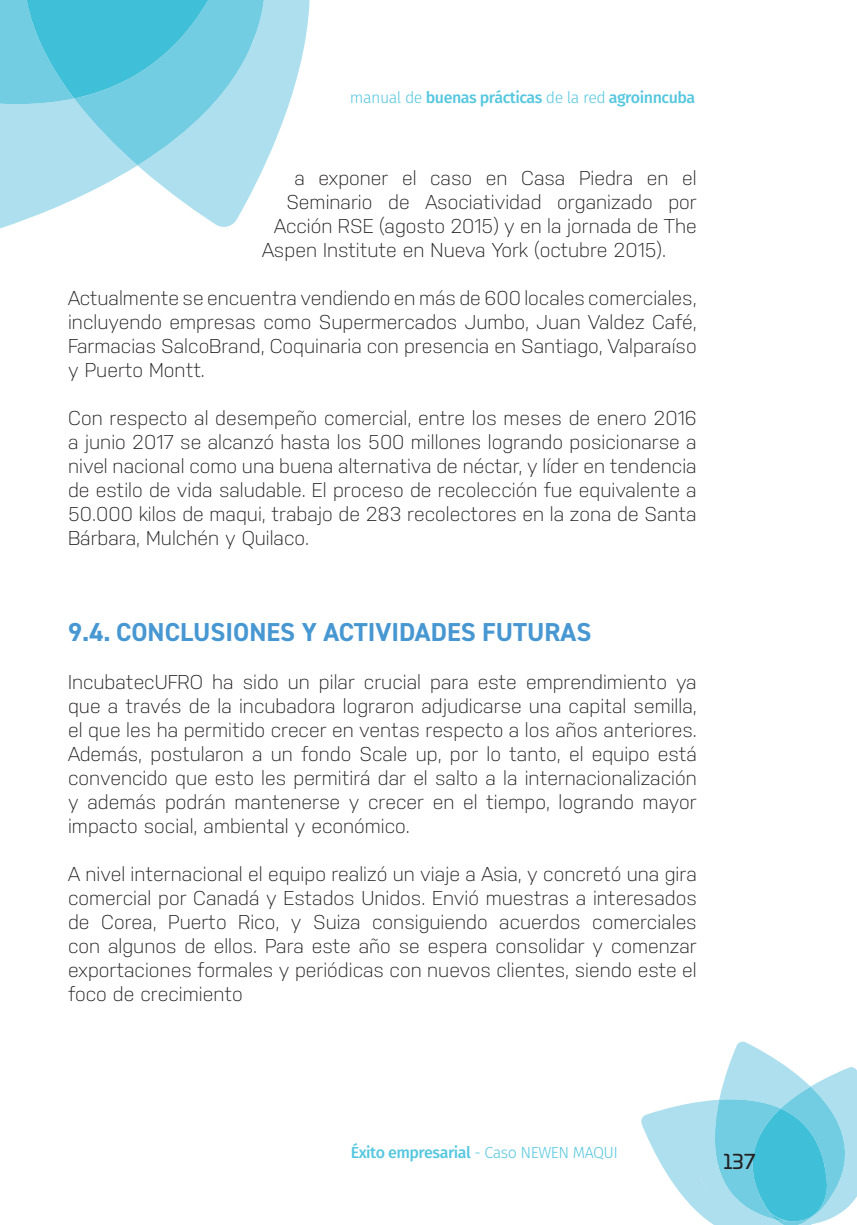
<style>
.page{position:relative;width:857px;height:1225px;background:#fff}
.page>*{position:absolute;margin:0;border:0;box-sizing:border-box;transform-origin:0 0}
.t1{font:700 26px "DIN2014";color:#4797d2}
.t2{font:300 20px/24px "Nudista";color:#231f20;text-align:justify}
.t3{font:20px "Univia Pro";color:#231f20}
.t4{font:500 16px "Fira Sans";letter-spacing:-.03em;color:#55c7e0}
.s1{font-weight:300}
</style>
<div class="page">
<svg style="left:0;top:0;width:309px;height:227px"></svg>
<svg style="left:641px;top:1041px;width:215px;height:184px"></svg>
<p class="t4" style="left:350px;top:86px;width:346px"><span class="s1">manual de</span> buenas prácticas <span class="s1">de la red</span> agroinncuba</p>
<p class="t2" style="left:294px;top:166px;width:403px">a exponer el caso en Casa Piedra en el</p>
<p class="t2" style="left:286px;top:190px;width:412px">Seminario de Asociatividad organizado por</p>
<p class="t2" style="left:274px;top:214px;width:424px">Acción RSE (agosto 2015) y en la jornada de The</p>
<p class="t2" style="left:262px;top:238px;width:405px">Aspen Institute en Nueva York (octubre 2015).</p>
<p class="t2" style="left:68px;top:286px;width:629px">Actualmente se encuentra vendiendo en más de 600 locales comerciales, incluyendo empresas como Supermercados Jumbo, Juan Valdez Café, Farmacias SalcoBrand, Coquinaria con presencia en Santiago, Valparaíso y Puerto Montt.</p>
<p class="t2" style="left:68px;top:406px;width:629px">Con respecto al desempeño comercial, entre los meses de enero 2016 a junio 2017 se alcanzó hasta los 500 millones logrando posicionarse a nivel nacional como una buena alternativa de néctar, y líder en tendencia de estilo de vida saludable. El proceso de recolección fue equivalente a 50.000 kilos de maqui, trabajo de 283 recolectores en la zona de Santa Bárbara, Mulchén y Quilaco.</p>
<h1 class="t1" style="left:68px;top:615px;width:524px">9.4. CONCLUSIONES Y ACTIVIDADES FUTURAS</h1>
<p class="t2" style="left:68px;top:670px;width:630px">IncubatecUFRO ha sido un pilar crucial para este emprendimiento ya que a través de la incubadora lograron adjudicarse una capital semilla, el que les ha permitido crecer en ventas respecto a los años anteriores.<br>Además, postularon a un fondo Scale up, por lo tanto, el equipo está convencido que esto les permitirá dar el salto a la internacionalización y además podrán mantenerse y crecer en el tiempo, logrando mayor impacto social, ambiental y económico.</p>
<p class="t2" style="left:68px;top:862px;width:630px">A nivel internacional el equipo realizó un viaje a Asia, y concretó una gira comercial por Canadá y Estados Unidos. Envió muestras a interesados de Corea, Puerto Rico, y Suiza consiguiendo acuerdos comerciales con algunos de ellos. Para este año se espera consolidar y comenzar exportaciones formales y periódicas con nuevos clientes, siendo este el foco de crecimiento</p>
<p class="t4" style="left:350px;top:1140px;width:268px">Éxito empresarial <span class="s1">- Caso NEWEN MAQUI</span></p>
<p class="t3" style="left:723px;top:1147px;width:33px">137</p>
</div>
